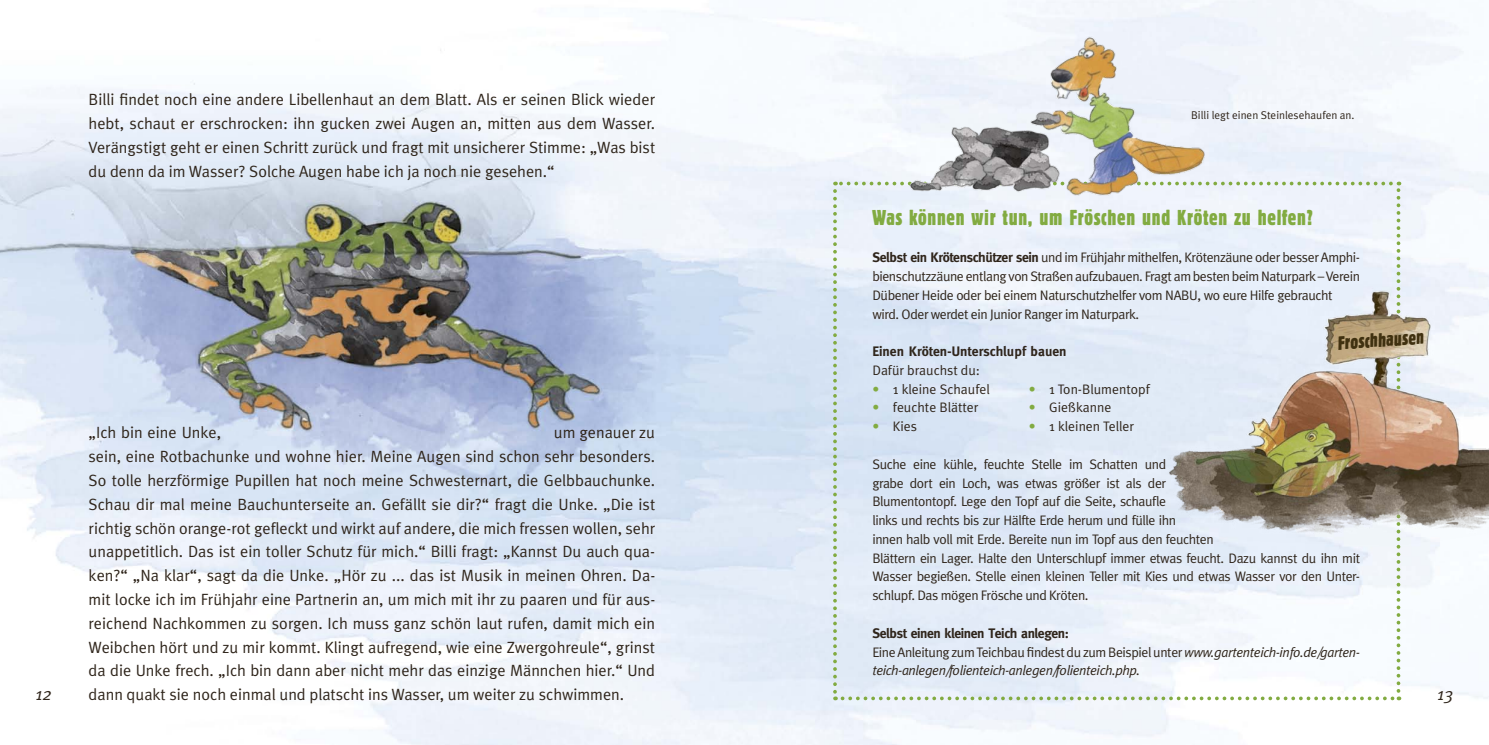
<style>
.page{position:relative;width:1489px;height:745px;background:#fff}
.page>*{position:absolute;margin:0;border:0;box-sizing:border-box;transform-origin:0 0}
.t1{font:22.5px "Block D Regu Extr Cond";letter-spacing:.03em;color:#82ab41}
.t2{font:20px "Block D Regu Extr Cond";color:#403110}
.t3{font:italic 17.5px "Meta";color:#2f251b}
.t4{font:16.25px/23.8px "Meta";color:#2f251b;text-align:justify}
.t5{font:13.75px/18.8px "Meta";letter-spacing:-.03em;color:#2f251b}
.t6{font:italic 13.75px/18.8px "Meta";letter-spacing:-.03em;color:#2f251b}
.t7{font:13.75px "Meta";color:#2f251b}
.t8{font:700 13.75px "Meta";color:#2f251b}
.t9{font:11.25px "Meta";color:#2f251b}
.s1{font-weight:700}
.s2{color:#82ab41}
.s3{font-weight:700;font-style:normal}
.s4{font-style:normal}
</style>
<div class="page">
<img style="left:0;top:0;width:1488px;height:744px">
<svg style="left:833px;top:191px;width:3px;height:508px;background:#bad0af"></svg>
<svg style="left:842px;top:696px;width:557px;height:3px"></svg>
<svg style="left:1396px;top:181px;width:4px;height:509px"></svg>
<svg style="left:835px;top:181px;width:555px;height:4px"></svg>
<img style="left:886px;top:32px;width:333px;height:167px">
<img style="left:1155px;top:283px;width:333px;height:264px">
<p class="t4" style="left:89px;top:88px;width:568px">Billi findet noch eine andere Libellenhaut an dem Blatt. Als er seinen Blick wieder hebt, schaut er erschrocken: ihn gucken zwei Augen an, mitten aus dem Wasser.<br>Verängstigt geht er einen Schritt zurück und fragt mit unsicherer Stimme: „Was bist du denn da im Wasser? Solche Augen habe ich ja noch nie gesehen.“</p>
<p class="t9" style="left:1191px;top:108px;width:165px">Billi legt einen Steinlesehaufen an.</p>
<h1 class="t1" style="left:872px;top:206px;width:442px">Was können wir tun, um Fröschen und Kröten zu helfen?</h1>
<p class="t5" style="left:872px;top:248px;width:489px"><span class="s1">Selbst ein Krötenschützer sein</span> und im Frühjahr mithelfen, Krötenzäune oder besser Amphi&shy;bienschutzzäune entlang von Straßen aufzubauen. Fragt am besten beim Naturpark – Verein Dübener Heide oder bei einem Naturschutzhelfer vom NABU, wo eure Hilfe gebraucht wird. Oder werdet ein Junior Ranger im Naturpark.</p>
<p class="t8" style="left:872px;top:343px;width:196px">Einen Kröten-Unterschlupf bauen</p>
<p class="t7" style="left:872px;top:362px;width:109px">Dafür brauchst du:</p>
<p class="t7" style="left:872px;top:380px;width:119px"><span class="s2">•</span> 1 kleine Schaufel</p>
<p class="t7" style="left:1028px;top:380px;width:123px"><span class="s2">•</span> 1 Ton-Blumentopf</p>
<p class="t7" style="left:872px;top:399px;width:108px"><span class="s2">•</span> feuchte Blätter</p>
<p class="t7" style="left:1028px;top:399px;width:84px"><span class="s2">•</span> Gießkanne</p>
<p class="t5" style="left:872px;top:416px;width:46px"><span class="s2">•</span> Kies</p>
<p class="t7" style="left:1028px;top:418px;width:107px"><span class="s2">•</span> 1 kleinen Teller</p>
<p class="t5" style="left:872px;top:454px;width:489px">Suche eine kühle, feuchte Stelle im Schatten und<br>grabe dort ein Loch, was etwas größer ist als der<br>Blumentontopf. Lege den Topf auf die Seite, schaufle<br>links und rechts bis zur Hälfte Erde herum und fülle ihn<br>innen halb voll mit Erde. Bereite nun im Topf aus den feuchten<br>Blättern ein Lager. Halte den Unterschlupf immer etwas feucht. Dazu kannst du ihn mit Wasser begießen. Stelle einen kleinen Teller mit Kies und etwas Wasser vor den Unter&shy;schlupf. Das mögen Frösche und Kröten.</p>
<p class="t6" style="left:872px;top:623px;width:489px"><span class="s3">Selbst einen kleinen Teich anlegen:<br></span><span class="s4">Eine Anleitung zum Teichbau findest du zum Beispiel unter</span> www.gartenteich-info.de/garten&shy;teich-anlegen/folienteich-anlegen/folienteich.php.</p>
<p class="t2" style="left:1336px;top:333px;width:88px;rotate:-4deg">Froschhausen</p>
<p class="t4" style="left:89px;top:420px;width:134px">„Ich bin eine Unke,</p>
<p class="t4" style="left:89px;top:420px;width:568px;text-indent:465px">um genauer zu sein, eine Rotbachunke und wohne hier. Meine Augen sind schon sehr besonders.<br>So tolle herzförmige Pupillen hat noch meine Schwesternart, die Gelbbauchunke.<br>Schau dir mal meine Bauchunterseite an. Gefällt sie dir?“ fragt die Unke. „Die ist richtig schön orange-rot gefleckt und wirkt auf andere, die mich fressen wollen, sehr unappetitlich. Das ist ein toller Schutz für mich.“ Billi fragt: „Kannst Du auch qua&shy;ken?“ „Na klar“, sagt da die Unke. „Hör zu ... das ist Musik in meinen Ohren. Da&shy;mit locke ich im Frühjahr eine Partnerin an, um mich mit ihr zu paaren und für aus&shy;reichend Nachkommen zu sorgen. Ich muss ganz schön laut rufen, damit mich ein Weibchen hört und zu mir kommt. Klingt aufregend, wie eine Zwergohreule“, grinst da die Unke frech. „Ich bin dann aber nicht mehr das einzige Männchen hier.“ Und dann quakt sie noch einmal und platscht ins Wasser, um weiter zu schwimmen.</p>
<p class="t3" style="left:35px;top:683px;width:18px">12</p>
<p class="t3" style="left:1436px;top:683px;width:18px">13</p>
</div>
